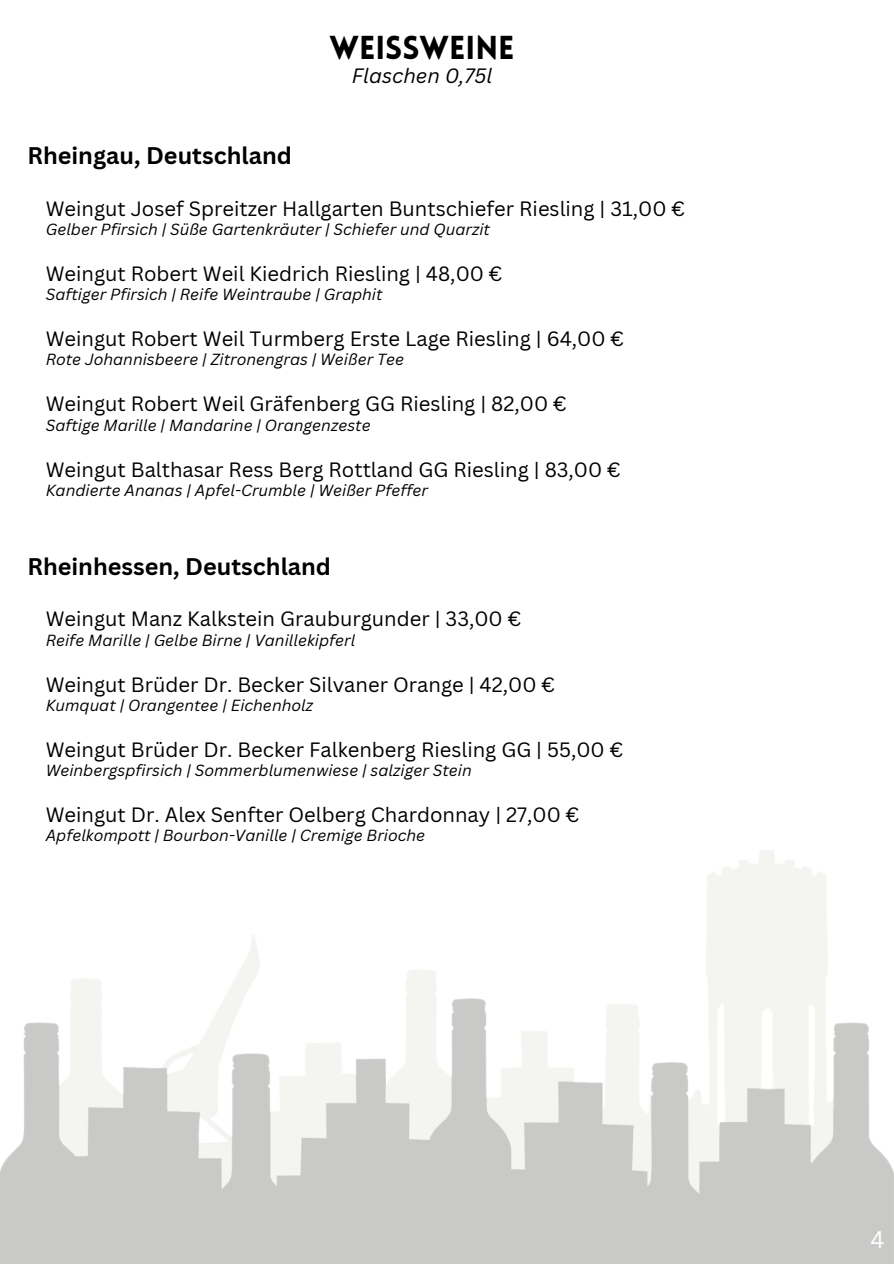
<style>
.page{position:relative;width:894px;height:1264px;background:#fff}
.page>*{position:absolute;margin:0;border:0;box-sizing:border-box;transform-origin:0 0}
.t1{font:900 32.4px "Lovelo";color:#000}
.t2{font:700 23.4px "Canva Sans";color:#000}
.t3{font:23.4px "Canva Sans";color:#fff}
.t4{font:20.25px "Canva Sans";color:#000}
.t5{font:italic 20.25px "Canva Sans";color:#000}
.t6{font:italic 15.75px "Canva Sans";color:#000}
</style>
<div class="page">
<img style="left:0;top:850px;width:893px;height:413px">
<h1 class="t1" style="left:329px;top:35px;width:186px">WEISSWEINE</h1>
<p class="t2" style="left:27px;top:138px;width:266px">Rheingau, Deutschland</p>
<p class="t5" style="left:352px;top:61px;width:142px">Flaschen 0,75l</p>
<p class="t4" style="left:46px;top:194px;width:640px">Weingut Josef Spreitzer Hallgarten Buntschiefer Riesling | 31,00 €</p>
<p class="t6" style="left:46px;top:218px;width:445px">Gelber Pfirsich | Süße Gartenkräuter | Schiefer und Quarzit</p>
<p class="t4" style="left:46px;top:259px;width:458px">Weingut Robert Weil Kiedrich Riesling | 48,00 €</p>
<p class="t6" style="left:46px;top:283px;width:338px">Saftiger Pfirsich | Reife Weintraube | Graphit</p>
<p class="t4" style="left:46px;top:324px;width:579px">Weingut Robert Weil Turmberg Erste Lage Riesling | 64,00 €</p>
<p class="t6" style="left:46px;top:348px;width:360px">Rote Johannisbeere | Zitronengras | Weißer Tee</p>
<p class="t4" style="left:46px;top:390px;width:522px">Weingut Robert Weil Gräfenberg GG Riesling | 82,00 €</p>
<p class="t6" style="left:46px;top:413px;width:326px">Saftige Marille | Mandarine | Orangenzeste</p>
<p class="t4" style="left:46px;top:455px;width:576px">Weingut Balthasar Ress Berg Rottland GG Riesling | 83,00 €</p>
<p class="t6" style="left:46px;top:479px;width:384px">Kandierte Ananas | Apfel-Crumble | Weißer Pfeffer</p>
<p class="t2" style="left:27px;top:549px;width:305px">Rheinhessen, Deutschland</p>
<p class="t4" style="left:46px;top:605px;width:477px">Weingut Manz Kalkstein Grauburgunder | 33,00 €</p>
<p class="t6" style="left:46px;top:628px;width:311px">Reife Marille | Gelbe Birne | Vanillekipferl</p>
<p class="t4" style="left:46px;top:670px;width:510px">Weingut Brüder Dr. Becker Silvaner Orange | 42,00 €</p>
<p class="t6" style="left:46px;top:694px;width:269px">Kumquat | Orangentee | Eichenholz</p>
<p class="t4" style="left:46px;top:735px;width:578px">Weingut Brüder Dr. Becker Falkenberg Riesling GG | 55,00 €</p>
<p class="t6" style="left:46px;top:759px;width:427px">Weinbergspfirsich | Sommerblumenwiese | salziger Stein</p>
<p class="t4" style="left:46px;top:800px;width:535px">Weingut Dr. Alex Senfter Oelberg Chardonnay | 27,00 €</p>
<p class="t6" style="left:46px;top:824px;width:381px">Apfelkompott | Bourbon-Vanille | Cremige Brioche</p>
<p class="t3" style="left:870px;top:1222px;width:16px">4</p>
</div>
